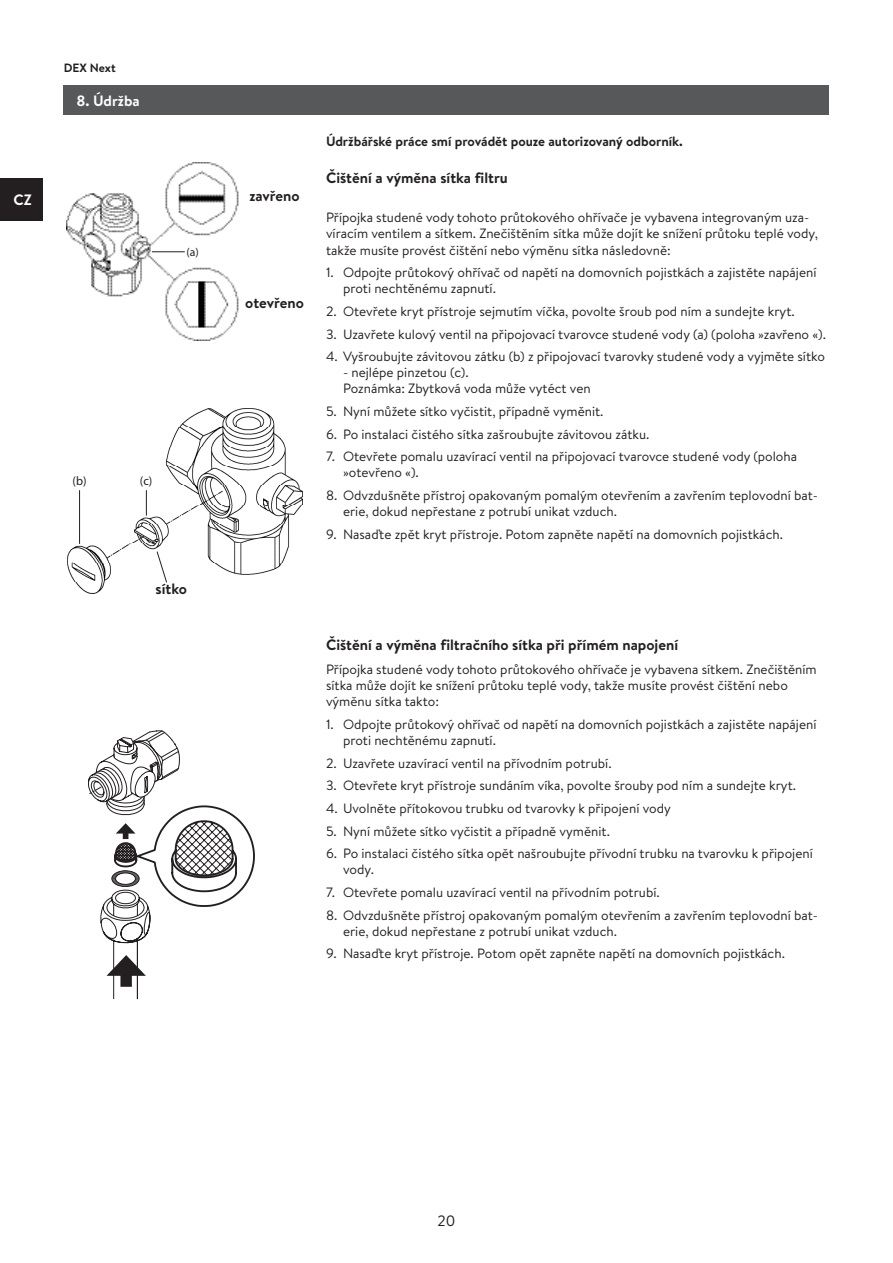
<style>
.page{position:relative;width:893px;height:1263px;background:#fff}
.page>*{position:absolute;margin:0;border:0;box-sizing:border-box;transform-origin:0 0}
._0a_Überschrift__ohn{font:700 15px "Brandon Text";color:#231f20}
._4_Body_fett{font:700 15px "Brandon Text";color:#231f20}
.t1{font:700 15px "Brandon Text";color:#fff}
.t2{font:15px "Brandon Text";color:#231f20}
._1_Body{font:13.5px/16.2px "Brandon Text";color:#231f20}
._4_Body_fett-2{font:700 13.5px "Brandon Text";color:#231f20}
.t3{font:12.3px "Myriad Pro";color:#231f20}
.t4{font:700 12px "Brandon Text";color:#231f20}
.t5{font:11.7px "Myriad Pro";color:#231f20}
</style>
<div class="page">
<div style="left:0;top:179px;width:43px;height:42px;background:#231f20"></div>
<div style="left:64px;top:85px;width:765px;height:30px;background:#57585a"></div>
<svg style="left:100px;top:908px;width:51px;height:91px"></svg>
<svg style="left:107px;top:955px;width:39px;height:32px"></svg>
<svg style="left:88px;top:730px;width:167px;height:178px"></svg>
<img style="left:66px;top:163px;width:173px;height:177px">
<hr style="left:152px;top:251px;width:33px;height:1px;background:#231f20">
<img style="left:67px;top:409px;width:235px;height:184px">
<svg style="left:156px;top:551px;width:12px;height:32px"></svg>
<hr style="left:79px;top:490px;width:1px;height:54px;background:#231f20">
<svg style="left:146px;top:490px;width:1px;height:26px"></svg>
<div style="left:141px;top:583px;width:61px;height:24px;background:#fff"></div>
<p class="t4" style="left:64px;top:60px;width:53px">DEX Next</p>
<p class="t1" style="left:77px;top:90px;width:65px">8. Údržba</p>
<p class="t1" style="left:13px;top:189px;width:20px">CZ</p>
<p class="t5" style="left:187px;top:245px;width:14px">(a)</p>
<p class="t3" style="left:73px;top:473px;width:16px">(b)</p>
<p class="t3" style="left:140px;top:473px;width:14px">(c)</p>
<p class="_4_Body_fett" style="left:156px;top:578px;width:33px">sítko</p>
<p class="t3" style="left:150px;top:585px;width:42px">Strainer</p>
<p class="_4_Body_fett" style="left:249px;top:185px;width:52px">zavřeno</p>
<p class="t5" style="left:259px;top:189px;width:32px">closed</p>
<p class="_4_Body_fett" style="left:245px;top:293px;width:60px">otevřeno</p>
<p class="t5" style="left:263px;top:295px;width:26px">open</p>
<p class="_4_Body_fett-2" style="left:326px;top:131px;width:358px">Údržbářské práce smí provádět pouze autorizovaný odborník.</p>
<p class="_0a_Überschrift__ohn" style="left:326px;top:168px;width:183px">Čištění a výměna sítka filtru</p>
<p class="_1_Body" style="left:326px;top:209px;width:494px">Přípojka studené vody tohoto průtokového ohřívače je vybavena integrovaným uza&shy;víracím ventilem a sítkem. Znečištěním sítka může dojít ke snížení průtoku teplé vody, takže musíte provést čištění nebo výměnu sítka následovně:</p>
<p class="_1_Body" style="left:343px;top:264px;width:475px;text-indent:-17px">1. Odpojte průtokový ohřívač od napětí na domovních pojistkách a zajistěte napájení proti nechtěnému zapnutí.</p>
<p class="_1_Body" style="left:326px;top:303px;width:470px">2. Otevřete kryt přístroje sejmutím víčka, povolte šroub pod ním a sundejte kryt.</p>
<p class="_1_Body" style="left:326px;top:325px;width:502px">3. Uzavřete kulový ventil na připojovací tvarovce studené vody (a) (poloha »zavřeno «).</p>
<p class="_1_Body" style="left:326px;top:348px;width:500px">4. Vyšroubujte závitovou zátku (b) z připojovací tvarovky studené vody a vyjměte sítko</p>
<p class="_1_Body" style="left:343px;top:364px;width:249px">- nejlépe pinzetou (c).<br>Poznámka: Zbytková voda může vytéct ven</p>
<p class="_1_Body" style="left:326px;top:403px;width:279px">5. Nyní můžete sítko vyčistit, případně vyměnit.</p>
<p class="_1_Body" style="left:326px;top:425px;width:325px">6. Po instalaci čistého sítka zašroubujte závitovou zátku.</p>
<p class="_1_Body" style="left:343px;top:448px;width:456px;text-indent:-17px">7. Otevřete pomalu uzavírací ventil na připojovací tvarovce studené vody (poloha »otevřeno «).</p>
<p class="_1_Body" style="left:343px;top:487px;width:477px;text-indent:-17px">8. Odvzdušněte přístroj opakovaným pomalým otevřením a zavřením teplovodní bat&shy;erie, dokud nepřestane z potrubí unikat vzduch.</p>
<p class="_1_Body" style="left:326px;top:526px;width:458px">9. Nasaďte zpět kryt přístroje. Potom zapněte napětí na domovních pojistkách.</p>
<p class="_0a_Überschrift__ohn" style="left:326px;top:634px;width:354px">Čištění a výměna filtračního sítka při přímém napojení</p>
<p class="_1_Body" style="left:326px;top:661px;width:492px">Přípojka studené vody tohoto průtokového ohřívače je vybavena sítkem. Znečištěním sítka může dojít ke snížení průtoku teplé vody, takže musíte provést čištění nebo výměnu sítka takto:</p>
<p class="_1_Body" style="left:343px;top:716px;width:475px;text-indent:-17px">1. Odpojte průtokový ohřívač od napětí na domovních pojistkách a zajistěte napájení proti nechtěnému zapnutí.</p>
<p class="_1_Body" style="left:326px;top:755px;width:287px">2. Uzavřete uzavírací ventil na přívodním potrubí.</p>
<p class="_1_Body" style="left:326px;top:777px;width:472px">3. Otevřete kryt přístroje sundáním víka, povolte šrouby pod ním a sundejte kryt.</p>
<p class="_1_Body" style="left:326px;top:800px;width:346px">4. Uvolněte přítokovou trubku od tvarovky k připojení vody</p>
<p class="_1_Body" style="left:326px;top:822px;width:285px">5. Nyní můžete sítko vyčistit a případně vyměnit.</p>
<p class="_1_Body" style="left:343px;top:845px;width:471px;text-indent:-17px">6. Po instalaci čistého sítka opět našroubujte přívodní trubku na tvarovku k připojení vody.</p>
<p class="_1_Body" style="left:326px;top:884px;width:335px">7. Otevřete pomalu uzavírací ventil na přívodním potrubí.</p>
<p class="_1_Body" style="left:343px;top:906px;width:477px;text-indent:-17px">8. Odvzdušněte přístroj opakovaným pomalým otevřením a zavřením teplovodní bat&shy;erie, dokud nepřestane z potrubí unikat vzduch.</p>
<p class="_1_Body" style="left:326px;top:945px;width:460px">9. Nasaďte kryt přístroje. Potom opět zapněte napětí na domovních pojistkách.</p>
<p class="t2" style="left:437px;top:1210px;width:19px">20</p>
</div>
